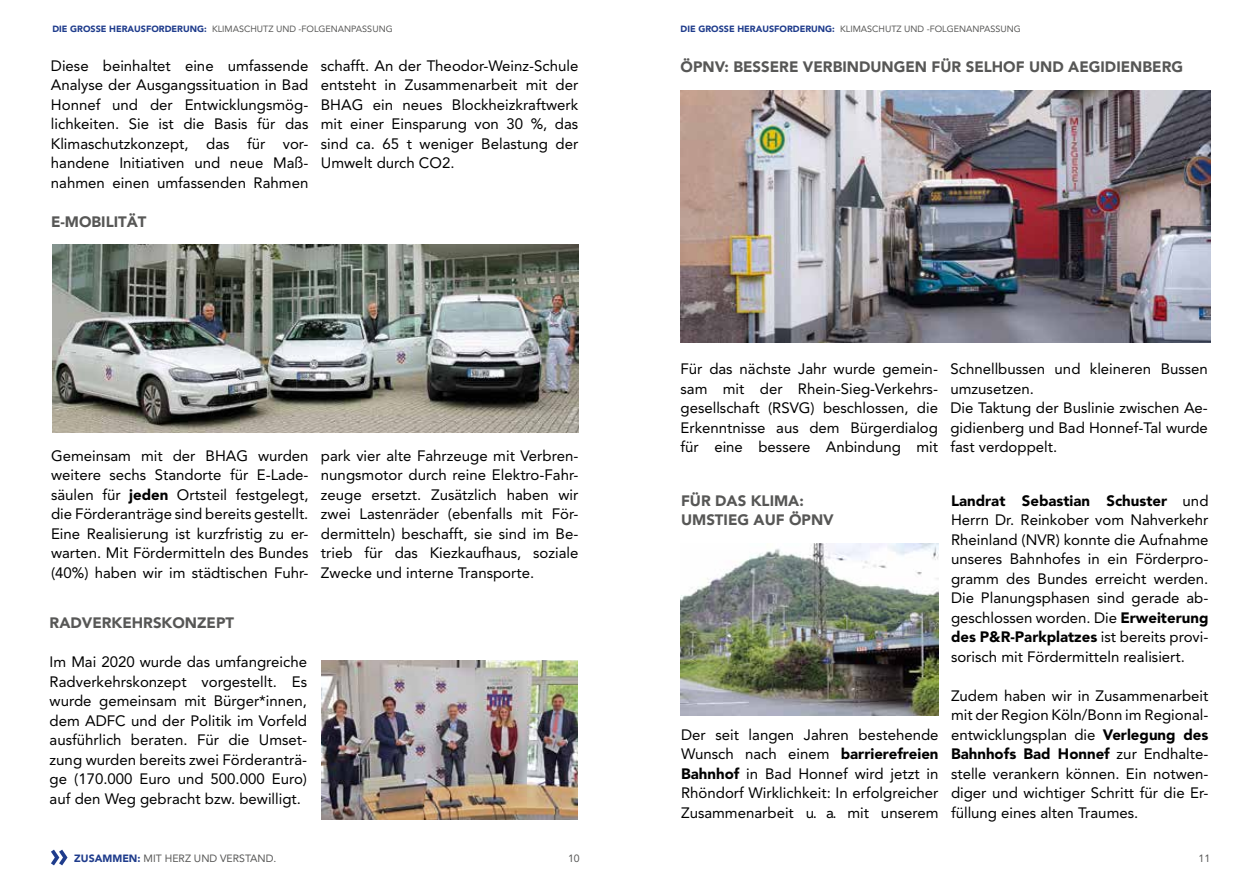
<style>
.page{position:relative;width:1259px;height:893px;background:#fff}
.page>*{position:absolute;margin:0;border:0;box-sizing:border-box;transform-origin:0 0}
.t1{font:15px/19.5px "Avenir";color:#000;text-align:justify}
.t2{font:900 15px/19.5px "Avenir";color:#575756}
.t3{font:10.5px "Avenir";color:#575756}
.t4{font:9px "Avenir";color:#575756}
.s1{font-weight:900;color:#1f3c8c}
.s2{font-weight:900}
</style>
<div class="page">
<svg style="left:51px;top:850px;width:17px;height:15px"></svg>
<img style="left:52px;top:245px;width:526px;height:187px">
<img style="left:680px;top:90px;width:530px;height:252px">
<img style="left:321px;top:661px;width:257px;height:158px">
<img style="left:680px;top:543px;width:258px;height:173px">
<p class="t4" style="left:52px;top:24px;width:342px"><span class="s1">DIE GROSSE HERAUSFORDERUNG:</span> KLIMASCHUTZ UND -FOLGENANPASSUNG</p>
<p class="t1" style="left:51px;top:56px;width:259px">Diese beinhaltet eine umfassende Analyse der Ausgangssituation in Bad Honnef und der Entwicklungsmög&shy;lichkeiten. Sie ist die Basis für das Klimaschutzkonzept, das für vor&shy;handene Initiativen und neue Maß&shy;nahmen einen umfassenden Rahmen</p>
<p class="t1" style="left:321px;top:56px;width:259px">schafft. An der Theodor-Weinz-Schule entsteht in Zusammenarbeit mit der BHAG ein neues Blockheizkraftwerk mit einer Einsparung von 30 %, das sind ca. 65 t weniger Belastung der Umwelt durch CO2.</p>
<p class="t2" style="left:51px;top:211px;width:97px">E-MOBILITÄT</p>
<p class="t1" style="left:51px;top:446px;width:259px">Gemeinsam mit der BHAG wurden weitere sechs Standorte für E-Lade&shy;säulen für <span class="s2">jeden</span> Ortsteil festgelegt, die Förderanträge sind bereits gestellt.<br>Eine Realisierung ist kurzfristig zu er&shy;warten. Mit Fördermitteln des Bundes (40%) haben wir im städtischen Fuhr-</p>
<p class="t1" style="left:321px;top:446px;width:259px">park vier alte Fahrzeuge mit Verbren&shy;nungsmotor durch reine Elektro-Fahr&shy;zeuge ersetzt. Zusätzlich haben wir zwei Lastenräder (ebenfalls mit För&shy;dermitteln) beschafft, sie sind im Be&shy;trieb für das Kiezkaufhaus, soziale Zwecke und interne Transporte.</p>
<p class="t2" style="left:50px;top:613px;width:186px">RADVERKEHRSKONZEPT</p>
<p class="t1" style="left:50px;top:652px;width:259px">Im Mai 2020 wurde das umfangreiche Radverkehrskonzept vorgestellt. Es wurde gemeinsam mit Bürger*innen, dem ADFC und der Politik im Vorfeld ausführlich beraten. Für die Umset&shy;zung wurden bereits zwei Förderanträ&shy;ge (170.000 Euro und 500.000 Euro) auf den Weg gebracht bzw. bewilligt.</p>
<p class="t4" style="left:680px;top:24px;width:342px"><span class="s1">DIE GROSSE HERAUSFORDERUNG:</span> KLIMASCHUTZ UND -FOLGENANPASSUNG</p>
<p class="t2" style="left:680px;top:57px;width:504px">ÖPNV: BESSERE VERBINDUNGEN FÜR SELHOF UND AEGIDIENBERG</p>
<p class="t1" style="left:680px;top:359px;width:259px">Für das nächste Jahr wurde gemein&shy;sam mit der Rhein-Sieg-Verkehrs&shy;gesellschaft (RSVG) beschlossen, die Erkenntnisse aus dem Bürgerdialog für eine bessere Anbindung mit</p>
<p class="t1" style="left:950px;top:359px;width:259px;text-align:left">Schnellbussen und kleineren Bussen umzusetzen.<br>Die Taktung der Buslinie zwischen Ae&shy;gidienberg und Bad Honnef-Tal wurde fast verdoppelt.</p>
<p class="t2" style="left:681px;top:491px;width:154px">FÜR DAS KLIMA:<br>UMSTIEG AUF ÖPNV</p>
<p class="t1" style="left:681px;top:725px;width:259px">Der seit langen Jahren bestehende Wunsch nach einem <span class="s2">barrierefreien Bahnhof</span> in Bad Honnef wird jetzt in Rhöndorf Wirklichkeit: In erfolgreicher Zusammenarbeit u. a. mit unserem</p>
<p class="t1" style="left:951px;top:491px;width:259px"><span class="s2">Landrat Sebastian Schuster</span> und Herrn Dr. Reinkober vom Nahverkehr Rheinland (NVR) konnte die Aufnahme unseres Bahnhofes in ein Förderpro&shy;gramm des Bundes erreicht werden.<br>Die Planungsphasen sind gerade ab&shy;geschlossen worden. Die <span class="s2">Erweiterung des P&amp;R-Parkplatzes</span> ist bereits provi&shy;sorisch mit Fördermitteln realisiert.</p>
<p class="t1" style="left:951px;top:686px;width:259px">Zudem haben wir in Zusammenarbeit mit der Region Köln/Bonn im Regional&shy;entwicklungsplan die <span class="s2">Verlegung des Bahnhofs Bad Honnef</span> zur Endhalte&shy;stelle verankern können. Ein notwen&shy;diger und wichtiger Schritt für die Er&shy;füllung eines alten Traumes.</p>
<p class="t3" style="left:74px;top:852px;width:204px"><span class="s1">ZUSAMMEN:</span> MIT HERZ UND VERSTAND.</p>
<p class="t3" style="left:568px;top:852px;width:13px">10</p>
<p class="t3" style="left:1198px;top:852px;width:13px">11</p>
</div>
